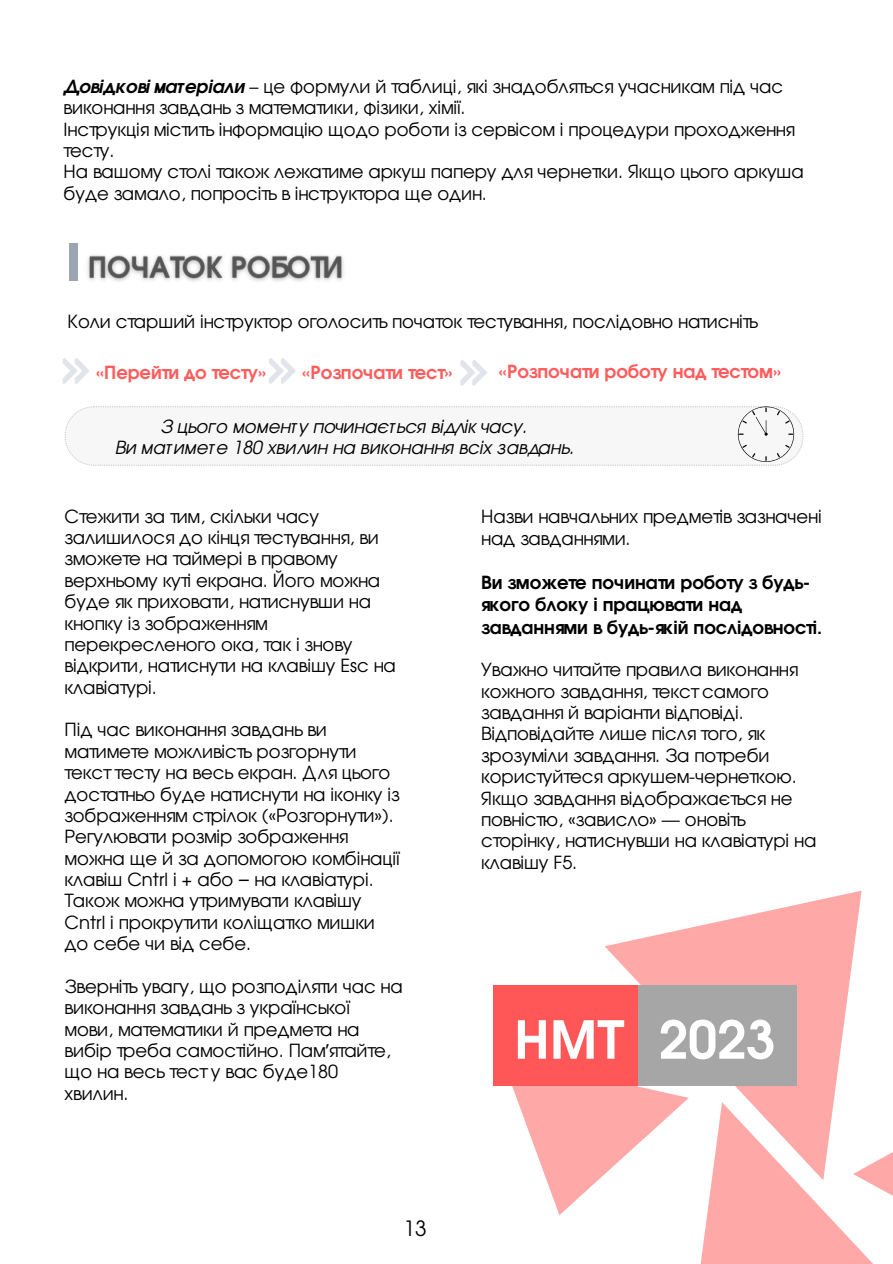
<style>
.page{position:relative;width:893px;height:1264px;background:#fff}
.page>*{position:absolute;margin:0;border:0;box-sizing:border-box;transform-origin:0 0}
.t1{font:700 52.05px "Te X Gyre Adventor";color:#fff}
.t2{font:21px "Te X Gyre Adventor";color:#000}
.t3{font:18px/21.3px "Te X Gyre Adventor";color:#000}
.t4{font:700 18px/22.5px "Te X Gyre Adventor";color:#000}
.t5{font:italic 18px/21.3px "Te X Gyre Adventor";color:#000;text-align:center}
.t6{font:700 18px "Te X Gyre Adventor";color:#ff5c5c}
.s1{font-weight:700;font-style:italic}
.s2{font-family:"Noto Sans Telugu"}
.s3{font-family:"Noto Sans"}
</style>
<div class="page">
<div style="left:69px;top:243px;width:8px;height:37px;background:#9aa7b2"></div>
<svg style="left:63px;top:358px;width:27px;height:26px"></svg>
<img style="left:87px;top:254px;width:257px;height:28px">
<svg style="left:460px;top:360px;width:27px;height:25px"></svg>
<svg style="left:269px;top:358px;width:27px;height:26px"></svg>
<svg style="left:65px;top:406px;width:738px;height:60px"></svg>
<svg style="left:605px;top:891px;width:256px;height:164px;fill:#ffa8a8"></svg>
<svg style="left:512px;top:1055px;width:380px;height:208px"></svg>
<div style="left:493px;top:985px;width:147px;height:101px;background:#ff5757"></div>
<div style="left:638px;top:985px;width:158px;height:101px;background:#a6a6a6"></div>
<p class="t3" style="left:64px;top:74px;width:741px"><span class="s1">Довідкові матеріали</span> – це формули й таблиці, які знадобляться учасникам під час виконання завдань з математики, фізики, хімії.<br>Інструкція містить інформацію щодо роботи із сервісом і процедури проходження тесту.<br>На вашому столі також лежатиме аркуш паперу для чернетки. Якщо цього аркуша буде замало, попросіть в інструктора ще один.</p>
<p class="t3" style="left:67px;top:309px;width:691px">Коли старший інструктор оголосить початок тестування, послідовно натисніть</p>
<p class="t6" style="left:96px;top:356px;width:172px">«Перейти до тесту»</p>
<p class="t6" style="left:302px;top:357px;width:151px">«Розпочати тест»</p>
<p class="t6" style="left:498px;top:356px;width:284px">«Розпочати роботу над тестом»</p>
<p class="t5" style="left:115px;top:414px;width:461px">З цього моменту починається відлік часу.<br>Ви матимете 180 хвилин на виконання всіх завдань.</p>
<p class="t3" style="left:65px;top:504px;width:332px">Стежити за тим, скільки часу залишилося до кінця тестування, ви зможете на таймері в правому верхньому куті екрана. Його можна буде як приховати, натиснувши на кнопку із зображенням перекресленого ока, так і знову відкрити, натиснути на клавішу Esc на клавіатурі.</p>
<p class="t3" style="left:65px;top:718px;width:336px">Під час виконання завдань ви матимете можливість розгорнути текст тесту на весь екран. Для цього достатньо буде натиснути на іконку із зображенням стрілок («Розгорнути»).<br>Регулювати розмір зображення можна ще й за допомогою комбінації клавіш Cntrl і + або <span class="s2">౼</span> на клавіатурі.<br>Також можна утримувати клавішу<br>Cntrl і прокрутити коліщатко мишки до себе чи від себе.</p>
<p class="t3" style="left:65px;top:974px;width:339px">Зверніть увагу, що розподіляти час на виконання завдань з української мови, математики й предмета на вибір треба самостійно. Пам<span class="s3">ʼ</span>ятайте, що на весь тест у вас буде180 хвилин.</p>
<p class="t2" style="left:403px;top:1211px;width:25px">13</p>
<p class="t3" style="left:481px;top:505px;width:342px">Назви навчальних предметів зазначені над завданнями.</p>
<p class="t4" style="left:481px;top:569px;width:342px">Ви зможете починати роботу з будь&shy;якого блоку і працювати над завданнями в будь-якій послідовності.</p>
<p class="t3" style="left:481px;top:658px;width:336px">Уважно читайте правила виконання кожного завдання, текст самого завдання й варіанти відповіді.<br>Відповідайте лише після того, як зрозуміли завдання. За потреби користуйтеся аркушем-чернеткою.<br>Якщо завдання відображається не повністю, «зависло» — оновіть сторінку, натиснувши на клавіатурі на клавішу F5.</p>
<h1 class="t1" style="left:514px;top:994px;width:263px">НМТ 2023</h1>
</div>
